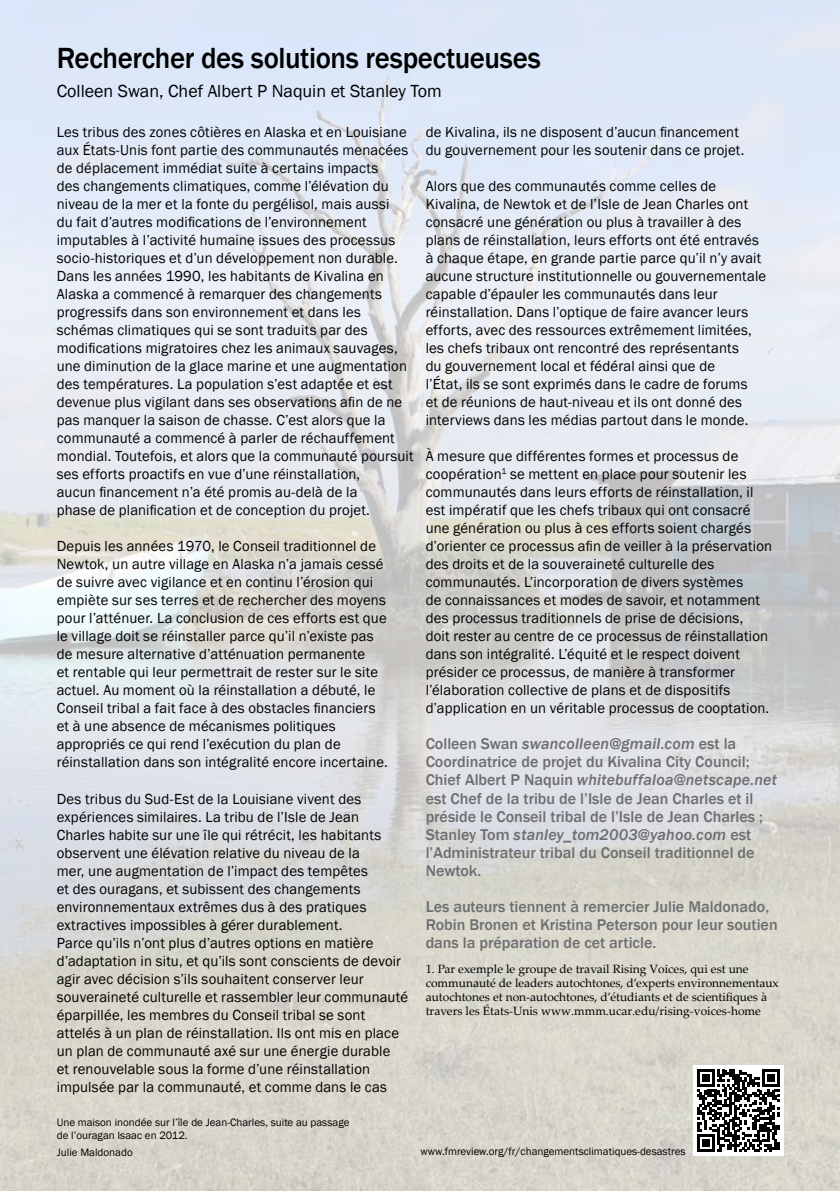
<style>
.page{position:relative;width:840px;height:1191px;background:#fff}
.page>*{position:absolute;margin:0;border:0;box-sizing:border-box;transform-origin:0 0}
.t1{font:500 30px "Franklin Gothic";letter-spacing:-.01em;color:#000;scale:.96 1}
.t2{font:18px "Franklin Gothic";color:#000}
.t3{font:500 16px/18px "Franklin Gothic";color:#6d6e71}
.t4{font:15px/18px "Franklin Gothic";letter-spacing:.01em;color:#000}
.t5{font:12px/14px "Palatino Linotype";color:#000}
.t6{font:11px/13.2px "Franklin Gothic";color:#000}
.s1{font-style:italic}
</style>
<div class="page">
<img style="left:0;top:0;width:839px;height:1191px">
<div style="left:692px;top:1065px;width:90px;height:91px;background:#fff"></div>
<svg style="left:697px;top:1069px;width:81px;height:83px"></svg>
<h1 class="t1" style="left:57px;top:40px;width:505px">Rechercher des solutions respectueuses</h1>
<p class="t2" style="left:57px;top:80px;width:386px">Colleen Swan, Chef Albert P Naquin et Stanley Tom</p>
<p class="t4" style="left:57px;top:124px;width:358px">Les tribus des zones côtières en Alaska et en Louisiane aux États-Unis font partie des communautés menacées de déplacement immédiat suite à certains impacts<br>des changements climatiques, comme l’élévation du niveau de la mer et la fonte du pergélisol, mais aussi<br>du fait d’autres modifications de l’environnement imputables à l’activité humaine issues des processus socio-historiques et d’un développement non durable.<br>Dans les années 1990, les habitants de Kivalina en Alaska a commencé à remarquer des changements progressifs dans son environnement et dans les schémas climatiques qui se sont traduits par des modifications migratoires chez les animaux sauvages, une diminution de la glace marine et une augmentation des températures. La population s’est adaptée et est devenue plus vigilant dans ses observations afin de ne pas manquer la saison de chasse. C’est alors que la communauté a commencé à parler de réchauffement mondial. Toutefois, et alors que la communauté poursuit ses efforts proactifs en vue d’une réinstallation,<br>aucun financement n’a été promis au-delà de la<br>phase de planification et de conception du projet.</p>
<p class="t4" style="left:57px;top:538px;width:332px">Depuis les années 1970, le Conseil traditionnel de Newtok, un autre village en Alaska n’a jamais cessé de suivre avec vigilance et en continu l’érosion qui empiète sur ses terres et de rechercher des moyens pour l’atténuer. La conclusion de ces efforts est que le village doit se réinstaller parce qu’il n’existe pas de mesure alternative d’atténuation permanente<br>et rentable qui leur permettrait de rester sur le site actuel. Au moment où la réinstallation a débuté, le Conseil tribal a fait face à des obstacles financiers et à une absence de mécanismes politiques appropriés ce qui rend l’exécution du plan de réinstallation dans son intégralité encore incertaine.</p>
<p class="t4" style="left:57px;top:790px;width:353px">Des tribus du Sud-Est de la Louisiane vivent des expériences similaires. La tribu de l’Isle de Jean Charles habite sur une île qui rétrécit, les habitants observent une élévation relative du niveau de la<br>mer, une augmentation de l’impact des tempêtes<br>et des ouragans, et subissent des changements environnementaux extrêmes dus à des pratiques extractives impossibles à gérer durablement.<br>Parce qu’ils n’ont plus d’autres options en matière d’adaptation in situ, et qu’ils sont conscients de devoir agir avec décision s’ils souhaitent conserver leur souveraineté culturelle et rassembler leur communauté éparpillée, les membres du Conseil tribal se sont attelés à un plan de réinstallation. Ils ont mis en place un plan de communauté axé sur une énergie durable<br>et renouvelable sous la forme d’une réinstallation impulsée par la communauté, et comme dans le cas</p>
<p class="t4" style="left:425px;top:124px;width:320px">de Kivalina, ils ne disposent d’aucun financement du gouvernement pour les soutenir dans ce projet.</p>
<p class="t4" style="left:425px;top:178px;width:342px">Alors que des communautés comme celles de Kivalina, de Newtok et de l’Isle de Jean Charles ont consacré une génération ou plus à travailler à des plans de réinstallation, leurs efforts ont été entravés à chaque étape, en grande partie parce qu’il n’y avait aucune structure institutionnelle ou gouvernementale capable d’épauler les communautés dans leur réinstallation. Dans l’optique de faire avancer leurs efforts, avec des ressources extrêmement limitées, les chefs tribaux ont rencontré des représentants<br>du gouvernement local et fédéral ainsi que de<br>l’État, ils se sont exprimés dans le cadre de forums<br>et de réunions de haut-niveau et ils ont donné des interviews dans les médias partout dans le monde.</p>
<p class="t4" style="left:425px;top:448px;width:348px">À mesure que différentes formes et processus de coopération<sup>1</sup> se mettent en place pour soutenir les communautés dans leurs efforts de réinstallation, il est impératif que les chefs tribaux qui ont consacré une génération ou plus à ces efforts soient chargés d’orienter ce processus afin de veiller à la préservation des droits et de la souveraineté culturelle des communautés. L’incorporation de divers systèmes<br>de connaissances et modes de savoir, et notamment des processus traditionnels de prise de décisions,<br>doit rester au centre de ce processus de réinstallation dans son intégralité. L’équité et le respect doivent présider ce processus, de manière à transformer l’élaboration collective de plans et de dispositifs d’application en un véritable processus de cooptation.</p>
<p class="t3" style="left:425px;top:735px;width:352px">Colleen Swan <span class="s1">swancolleen@gmail.com</span> est la Coordinatrice de projet du Kivalina City Council; Chief Albert P Naquin <span class="s1">whitebuffaloa@netscape.net </span>est Chef de la tribu de l’Isle de Jean Charles et il préside le Conseil tribal de l’Isle de Jean Charles ; Stanley Tom <span class="s1">stanley_tom2003@yahoo.com</span> est l’Administrateur tribal du Conseil traditionnel de Newtok.</p>
<p class="t3" style="left:425px;top:897px;width:353px">Les auteurs tiennent à remercier Julie Maldonado,<br>Robin Bronen et Kristina Peterson pour leur soutien dans la préparation de cet article.</p>
<p class="t5" style="left:425px;top:961px;width:354px">1. Par exemple le groupe de travail Rising Voices, qui est une communauté de leaders autochtones, d’experts environnementaux autochtones et non-autochtones, d’étudiants et de scientifiques à travers les États-Unis www.mmm.ucar.edu/rising-voices-home</p>
<p class="t6" style="left:57px;top:1115px;width:294px">Une maison inondée sur l’île de Jean-Charles, suite au passage de l’ouragan Isaac en 2012.</p>
<p class="t6" style="left:57px;top:1146px;width:77px">Julie Maldonado</p>
<p class="t6" style="left:420px;top:1144px;width:266px">www.fmreview.org/fr/changementsclimatiques-desastres</p>
</div>
